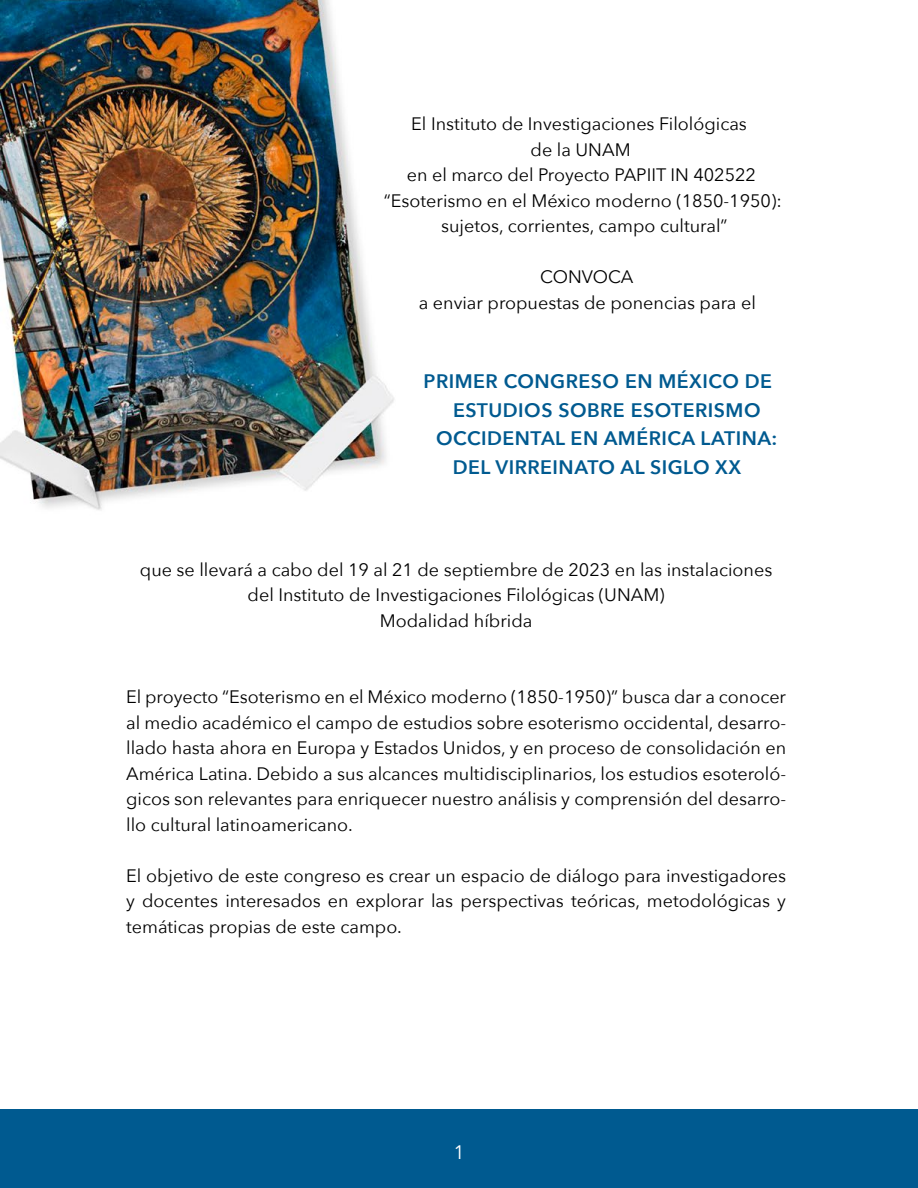
<style>
.page{position:relative;width:918px;height:1188px;background:#fff}
.page>*{position:absolute;margin:0;border:0;box-sizing:border-box;transform-origin:0 0}
.t1{font:600 19.5px "Avenir Next";letter-spacing:.025em;color:#005a90}
.t2{font:19.5px "Avenir Next";color:#fff}
.t3{font:18px/25.5px "Avenir Next";color:#000;text-align:center}
</style>
<div class="page">
<div style="left:0;top:1110px;width:918px;height:78px;background:#005a90"></div>
<img style="left:0;top:0;width:394px;height:510px">
<p class="t3" style="left:384px;top:113px;width:399px">El Instituto de Investigaciones Filológicas<br>de la UNAM<br>en el marco del Proyecto PAPIIT IN 402522 “Esoterismo en el México moderno (1850-1950): sujetos, corrientes, campo cultural”</p>
<p class="t3" style="left:419px;top:266px;width:339px">CONVOCA<br>a enviar propuestas de ponencias para el</p>
<p class="t1" style="left:424px;top:370px;width:350px">PRIMER CONGRESO EN MÉXICO DE</p>
<p class="t1" style="left:453px;top:398px;width:309px">ESTUDIOS SOBRE ESOTERISMO</p>
<p class="t1" style="left:436px;top:427px;width:343px">OCCIDENTAL EN AMÉRICA LATINA:</p>
<p class="t1" style="left:453px;top:456px;width:290px">DEL VIRREINATO AL SIGLO XX</p>
<p class="t3" style="left:140px;top:558px;width:634px">que se llevará a cabo del 19 al 21 de septiembre de 2023 en las instalaciones del Instituto de Investigaciones Filológicas (UNAM)<br>Modalidad híbrida</p>
<p class="t3" style="left:126px;top:686px;width:662px;text-align:justify">El proyecto “Esoterismo en el México moderno (1850-1950)” busca dar a conocer al medio académico el campo de estudios sobre esoterismo occidental, desarro&shy;llado hasta ahora en Europa y Estados Unidos, y en proceso de consolidación en América Latina. Debido a sus alcances multidisciplinarios, los estudios esoteroló&shy;gicos son relevantes para enriquecer nuestro análisis y comprensión del desarro&shy;llo cultural latinoamericano.</p>
<p class="t3" style="left:126px;top:864px;width:662px;text-align:justify">El objetivo de este congreso es crear un espacio de diálogo para investigadores y docentes interesados en explorar las perspectivas teóricas, metodológicas y temáticas propias de este campo.</p>
<p class="t2" style="left:453px;top:1144px;width:13px">1</p>
</div>
